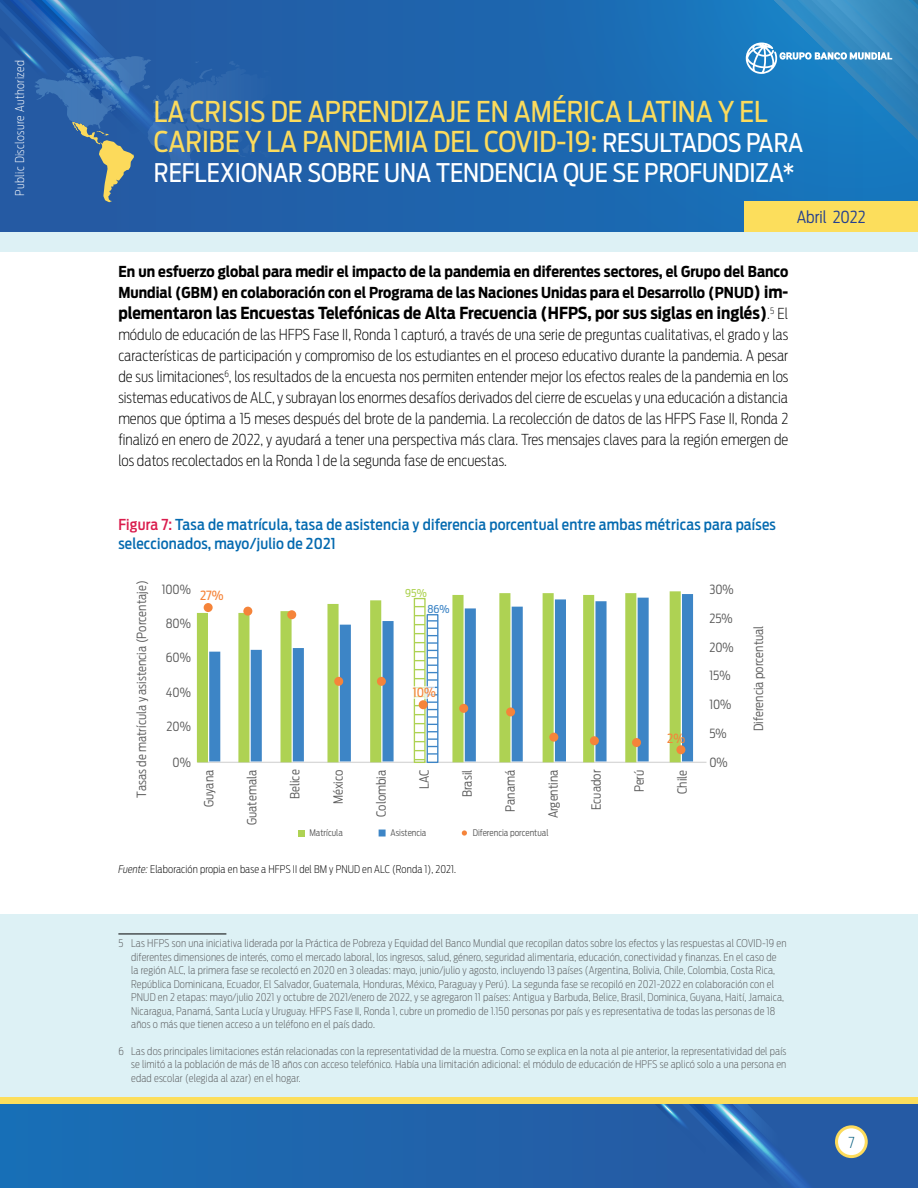
<style>
.page{position:relative;width:918px;height:1188px;background:#fff}
.page>*{position:absolute;margin:0;border:0;box-sizing:border-box;transform-origin:0 0}
.t1{font:28.5px/30px "Antenna Cond";color:#fcdb5c}
.t2{font:25.5px "Antenna Cond";color:#fff}
.t3{font:700 16.5px "Antenna Cond";color:#000}
.t4{font:300 16.5px "Antenna Cond";color:#25408f}
.t5{font:200 15px/21px "Antenna Cond";color:#000;text-align:justify}
.t6{font:700 15px/21px "Antenna Cond";color:#000}
.t7{font:500 15px/19.5px "Antenna Cond";letter-spacing:.015em;color:#046ab0}
.t8{font:200 15px "Antenna Cond";color:#005a7c}
.t9{font:300 12.6px "Antenna Cond";color:#595959}
.t10{font:12.6px "Antenna Cond";color:#f5843a}
.t11{font:200 12px "Antenna Cond";letter-spacing:.03em;color:#fff}
.t12{font:10.8px "Antenna Cond";color:#aed253}
.t13{font:10.8px "Antenna Cond";color:#3d85c6}
.t14{font:200 10.5px/13.5px "Antenna Cond";letter-spacing:.015em;color:#58595b}
.t15{font:200 10.5px "Antenna Cond";letter-spacing:.01em;color:#000}
.t16{font:300 9px "Antenna Cond";color:#595959}
.s1{font-size:25.5px;color:#fff}
.s2{font-size:16.5px}
.s3{font-weight:200;font-size:15px}
.s4{color:#da1c4d}
.s5{font-style:italic}
</style>
<div class="page">
<div style="left:0;top:1104px;width:918px;height:84px;background:linear-gradient(to bottom,#1e66ae,#1e66ae)"></div>
<div style="left:0;top:0;width:918px;height:233px;background:#2062ab"></div>
<svg style="left:0;top:202px;width:286px;height:31px"></svg>
<svg style="left:507px;top:0;width:237px;height:233px"></svg>
<svg style="left:0;top:0;width:254px;height:202px"></svg>
<div style="left:683px;top:0;width:235px;height:202px;background:#1a72b9"></div>
<div style="left:744px;top:201px;width:174px;height:32px;background:#fcde5c"></div>
<svg style="left:520px;top:1104px;width:350px;height:84px;background:#2c63a8"></svg>
<div style="left:0;top:1097px;width:918px;height:7px;background:#fcde5c"></div>
<svg style="left:702px;top:0;width:216px;height:199px;background:#237fbf"></svg>
<div style="left:0;top:233px;width:918px;height:864px;background:#ddf1f5"></div>
<div style="left:0;top:253px;width:918px;height:661px;background:#fff"></div>
<hr style="left:197px;top:762px;width:509px;height:1px;background:#d9d9d9">
<div style="left:298px;top:830px;width:7px;height:6px;background:#aed253"></div>
<div style="left:379px;top:830px;width:7px;height:7px;border:2px solid #3d85c6"></div>
<svg style="left:462px;top:830px;width:5px;height:6px"></svg>
<div style="left:414px;top:598px;width:12px;height:165px;border:1px solid #aed253"></div>
<svg style="left:197px;top:591px;width:484px;height:171px"></svg>
<div style="left:427px;top:614px;width:11px;height:149px;border:1px solid #3d85c6"></div>
<svg style="left:209px;top:594px;width:484px;height:167px"></svg>
<svg style="left:415px;top:615px;width:23px;height:21px"></svg>
<svg style="left:415px;top:642px;width:23px;height:2px"></svg>
<svg style="left:415px;top:650px;width:23px;height:31px"></svg>
<svg style="left:414px;top:694px;width:24px;height:31px"></svg>
<svg style="left:415px;top:731px;width:23px;height:29px"></svg>
<div style="left:204px;top:603px;width:9px;height:9px;background:#f5843a;border-radius:50%"></div>
<div style="left:243px;top:607px;width:9px;height:9px;background:#f5843a;border-radius:50%"></div>
<div style="left:287px;top:610px;width:9px;height:9px;background:#f5843a;border-radius:50%"></div>
<div style="left:334px;top:677px;width:9px;height:9px;background:#f5843a;border-radius:50%"></div>
<div style="left:377px;top:677px;width:9px;height:9px;background:#f5843a;border-radius:50%"></div>
<div style="left:419px;top:700px;width:9px;height:9px;background:#f5843a;border-radius:50%"></div>
<div style="left:459px;top:704px;width:9px;height:9px;background:#f5843a;border-radius:50%"></div>
<div style="left:506px;top:707px;width:9px;height:9px;background:#f5843a;border-radius:50%"></div>
<div style="left:549px;top:733px;width:9px;height:9px;background:#f5843a;border-radius:50%"></div>
<div style="left:590px;top:736px;width:9px;height:9px;background:#f5843a;border-radius:50%"></div>
<div style="left:632px;top:738px;width:9px;height:9px;background:#f5843a;border-radius:50%"></div>
<div style="left:676px;top:745px;width:9px;height:9px;background:#f5843a;border-radius:50%"></div>
<svg style="left:411px;top:686px;width:24px;height:12px"></svg>
<hr style="left:118px;top:934px;width:108px;height:1px;background:#000">
<p class="t11" style="left:13px;top:196px;width:137px;rotate:-90deg">Public Disclosure Authorized</p>
<h1 class="t1" style="left:154px;top:97px;width:651px">LA CRISIS DE APRENDIZAJE EN AMÉRICA LATINA Y EL<br>CARIBE Y LA PANDEMIA DEL COVID-19: <span class="s1">RESULTADOS PARA</span></h1>
<h2 class="t2" style="left:154px;top:157px;width:642px">REFLEXIONAR SOBRE UNA TENDENCIA QUE SE PROFUNDIZA*</h2>
<h3 class="t4" style="left:797px;top:207px;width:70px">Abril 2022</h3>
<h3 class="t6" style="left:118px;top:261px;width:671px">En un esfuerzo global para medir el impacto de la pandemia en diferentes sectores, el Grupo del Banco<br>Mundial (GBM) en colaboración con el Programa de las Naciones Unidas para el Desarrollo (PNUD<span class="s2">) im-</span></h3>
<h3 class="t3" style="left:118px;top:303px;width:671px">plementaron las Encuestas Telefónicas de Alta Frecuencia (HFPS, por sus siglas en inglés)<span class="s3">.</span><sup>5</sup> <span class="s3">El</span></h3>
<p class="t5" style="left:118px;top:324px;width:671px">módulo de educación de las HFPS Fase II, Ronda 1 capturó, a través de una serie de preguntas cualitativas, el grado y las características de participación y compromiso de los estudiantes en el proceso educativo durante la pandemia. A pesar de sus limitaciones<sup>6</sup>, los resultados de la encuesta nos permiten entender mejor los efectos reales de la pandemia en los sistemas educativos de ALC, y subrayan los enormes desafíos derivados del cierre de escuelas y una educación a distancia menos que óptima a 15 meses después del brote de la pandemia. La recolección de datos de las HFPS Fase II, Ronda 2 finalizó en enero de 2022, y ayudará a tener una perspectiva más clara. Tres mensajes claves para la región emergen de los datos recolectados en la Ronda 1 de la segunda fase de encuestas.</p>
<h3 class="t7" style="left:118px;top:515px;width:659px"><span class="s4">Figura 7:</span> Tasa de matrícula, tasa de asistencia y diferencia porcentual entre ambas métricas para países seleccionados, mayo/julio de 2021</h3>
<p class="t9" style="left:134px;top:798px;width:219px;rotate:-90deg">Tasas de matrícula y asistencia (Porcentaje)</p>
<p class="t9" style="left:162px;top:582px;width:31px">100%</p>
<p class="t9" style="left:166px;top:616px;width:27px">80%</p>
<p class="t9" style="left:166px;top:650px;width:27px">60%</p>
<p class="t9" style="left:166px;top:685px;width:27px">40%</p>
<p class="t9" style="left:167px;top:719px;width:26px">20%</p>
<p class="t9" style="left:173px;top:755px;width:20px">0%</p>
<p class="t10" style="left:200px;top:588px;width:25px">27%</p>
<p class="t12" style="left:405px;top:586px;width:23px">95%</p>
<p class="t13" style="left:427px;top:603px;width:24px">86%</p>
<p class="t10" style="left:413px;top:685px;width:25px">10%</p>
<p class="t10" style="left:667px;top:730px;width:20px">2%</p>
<p class="t9" style="left:201px;top:807px;width:39px;rotate:-90deg">Guyana</p>
<p class="t9" style="left:245px;top:825px;width:57px;rotate:-90deg">Guatemala</p>
<p class="t9" style="left:288px;top:799px;width:31px;rotate:-90deg">Belice</p>
<p class="t9" style="left:331px;top:804px;width:36px;rotate:-90deg">México</p>
<p class="t9" style="left:374px;top:817px;width:49px;rotate:-90deg">Colombia</p>
<p class="t9" style="left:417px;top:789px;width:21px;rotate:-90deg">LAC</p>
<p class="t9" style="left:460px;top:797px;width:29px;rotate:-90deg">Brasil</p>
<p class="t9" style="left:503px;top:812px;width:44px;rotate:-90deg">Panamá</p>
<p class="t9" style="left:546px;top:818px;width:50px;rotate:-90deg">Argentina</p>
<p class="t9" style="left:589px;top:810px;width:42px;rotate:-90deg">Ecuador</p>
<p class="t9" style="left:632px;top:792px;width:24px;rotate:-90deg">Perú</p>
<p class="t9" style="left:675px;top:794px;width:26px;rotate:-90deg">Chile</p>
<p class="t16" style="left:309px;top:827px;width:35px">Matrícula</p>
<p class="t16" style="left:391px;top:827px;width:37px">Asistencia</p>
<p class="t16" style="left:473px;top:827px;width:77px">Diferencia porcentual</p>
<p class="t15" style="left:118px;top:863px;width:339px"><span class="s5">Fuente:</span> Elaboración propia en base a HFPS II del BM y PNUD en ALC (Ronda 1), 2021.</p>
<p class="t9" style="left:709px;top:582px;width:26px">30%</p>
<p class="t9" style="left:709px;top:611px;width:25px">25%</p>
<p class="t9" style="left:709px;top:640px;width:26px">20%</p>
<p class="t9" style="left:709px;top:668px;width:23px">15%</p>
<p class="t9" style="left:709px;top:697px;width:24px">10%</p>
<p class="t9" style="left:709px;top:726px;width:19px">5%</p>
<p class="t9" style="left:709px;top:755px;width:20px">0%</p>
<p class="t9" style="left:751px;top:731px;width:107px;rotate:-90deg">Diferencia porcentual</p>
<p class="t14" style="left:131px;top:937px;width:657px;text-indent:-13px">5 Las HFPS son una iniciativa liderada por la Práctica de Pobreza y Equidad del Banco Mundial que recopilan datos sobre los efectos y las respuestas al COVID-19 en diferentes dimensiones de interés, como el mercado laboral, los ingresos, salud, género, seguridad alimentaria, educación, conectividad y finanzas. En el caso de la región ALC, la primera fase se recolectó en 2020 en 3 oleadas: mayo, junio/julio y agosto, incluyendo 13 países (Argentina, Bolivia, Chile, Colombia, Costa Rica, República Dominicana, Ecuador, El Salvador, Guatemala, Honduras, México, Paraguay y Perú). La segunda fase se recopiló en 2021-2022 en colaboración con el PNUD en 2 etapas: mayo/julio 2021 y octubre de 2021/enero de 2022, y se agregaron 11 países: Antigua y Barbuda, Belice, Brasil, Dominica, Guyana, Haití, Jamaica, Nicaragua, Panamá, Santa Lucía y Uruguay. HFPS Fase II, Ronda 1, cubre un promedio de 1.150 personas por país y es representativa de todas las personas de 18 años o más que tienen acceso a un teléfono en el país dado.</p>
<p class="t14" style="left:131px;top:1044px;width:657px;text-align:justify;text-indent:-13px">6 Las dos principales limitaciones están relacionadas con la representatividad de la muestra. Como se explica en la nota al pie anterior, la representatividad del país se limitó a la población de más de 18 años con acceso telefónico. Había una limitación adicional: el módulo de educación de HPFS se aplicó solo a una persona en edad escolar (elegida al azar) en el hogar.</p>
<h3 class="t8" style="left:848px;top:1134px;width:7px">7</h3>
</div>
